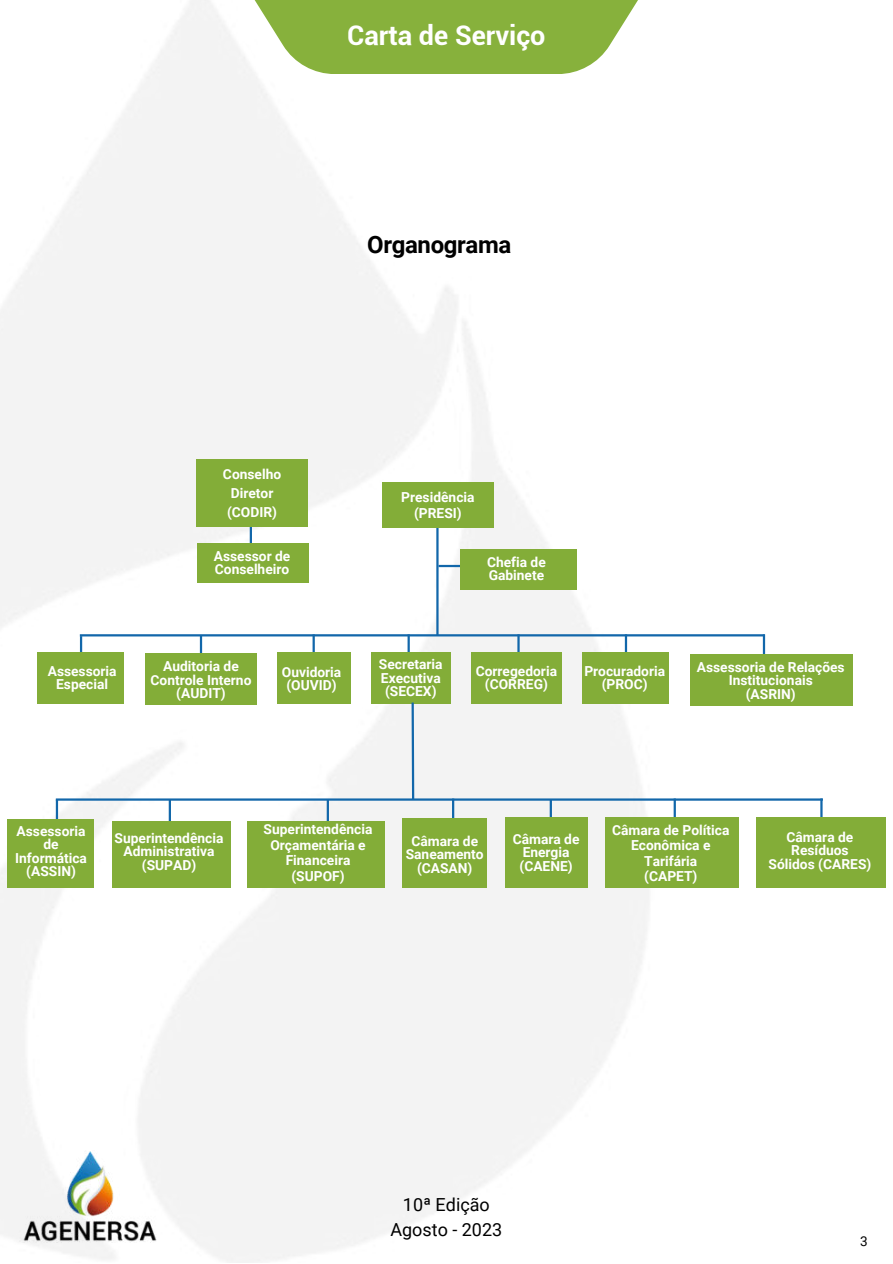
<style>
.page{position:relative;width:893px;height:1264px;background:#fff}
.page>*{position:absolute;margin:0;border:0;box-sizing:border-box;transform-origin:0 0}
.t1{font:700 27px "Roboto";color:#fff}
.t2{font:700 24px "Roboto";letter-spacing:-.015em;color:#000}
.t3{font:18px/24.8px "Roboto";color:#000;text-align:center}
.t4{font:700 13.8px/13.5px "Roboto";color:#fff;text-align:center}
.t5{font:13.5px "Roboto";color:#000}
</style>
<div class="page">
<img style="left:0;top:0;width:681px;height:1262px">
<svg style="left:248px;top:0;width:396px;height:74px"></svg>
<img style="left:19px;top:1143px;width:141px;height:99px">
<hr style="left:250px;top:514px;width:2px;height:35px;background:#1267aa">
<div style="left:197px;top:459px;width:110px;height:67px;background:#83ad38"></div>
<hr style="left:436px;top:521px;width:2px;height:115px;background:#1267aa">
<div style="left:198px;top:543px;width:111px;height:39px;background:#83ad38"></div>
<div style="left:382px;top:483px;width:111px;height:45px;background:#83ad38"></div>
<hr style="left:80px;top:634px;width:684px;height:2px;background:#1267aa">
<hr style="left:438px;top:565px;width:28px;height:2px;background:#1267aa">
<div style="left:460px;top:549px;width:116px;height:40px;background:#83ad38"></div>
<hr style="left:80px;top:636px;width:2px;height:25px;background:#1267aa">
<hr style="left:200px;top:635px;width:2px;height:25px;background:#1267aa">
<hr style="left:312px;top:634px;width:3px;height:25px;background:#1267aa">
<hr style="left:407px;top:634px;width:3px;height:25px;background:#1267aa">
<hr style="left:517px;top:634px;width:2px;height:25px;background:#1267aa">
<hr style="left:624px;top:634px;width:3px;height:25px;background:#1267aa">
<hr style="left:762px;top:634px;width:3px;height:25px;background:#1267aa">
<div style="left:690px;top:654px;width:162px;height:51px;background:#83ad38"></div>
<div style="left:145px;top:653px;width:111px;height:51px;background:#83ad38"></div>
<div style="left:277px;top:652px;width:73px;height:51px;background:#83ad38"></div>
<div style="left:371px;top:652px;width:79px;height:51px;background:#83ad38"></div>
<div style="left:471px;top:652px;width:90px;height:51px;background:#83ad38"></div>
<div style="left:582px;top:652px;width:87px;height:51px;background:#83ad38"></div>
<div style="left:37px;top:652px;width:87px;height:51px;background:#83ad38"></div>
<hr style="left:56px;top:798px;width:766px;height:2px;background:#1267aa">
<hr style="left:452px;top:798px;width:2px;height:25px;background:#1267aa">
<hr style="left:549px;top:799px;width:3px;height:25px;background:#1267aa">
<hr style="left:673px;top:798px;width:2px;height:25px;background:#1267aa">
<hr style="left:820px;top:798px;width:2px;height:25px;background:#1267aa">
<hr style="left:327px;top:799px;width:2px;height:25px;background:#1267aa">
<hr style="left:169px;top:799px;width:2px;height:25px;background:#1267aa">
<div style="left:402px;top:818px;width:85px;height:69px;background:#83ad38"></div>
<div style="left:505px;top:817px;width:82px;height:70px;background:#83ad38"></div>
<div style="left:605px;top:817px;width:133px;height:70px;background:#83ad38"></div>
<div style="left:755px;top:817px;width:130px;height:70px;background:#83ad38"></div>
<div style="left:248px;top:821px;width:136px;height:66px;background:#83ad38"></div>
<div style="left:112px;top:821px;width:118px;height:66px;background:#83ad38"></div>
<svg style="left:410px;top:702px;width:5px;height:99px"></svg>
<hr style="left:56px;top:799px;width:2px;height:25px;background:#1267aa">
<div style="left:7px;top:819px;width:87px;height:68px;background:#83ad38"></div>
<h1 class="t1" style="left:347px;top:16px;width:200px">Carta de Serviço</h1>
<h2 class="t2" style="left:367px;top:227px;width:146px">Organograma</h2>
<p class="t4" style="left:48px;top:664px;width:70px">Assessoria<br>Especial</p>
<p class="t4" style="left:223px;top:464px;width:60px;line-height:19.2px;text-align:left">Conselho<br>Diretor (CODIR)</p>
<p class="t4" style="left:214px;top:548px;width:78px;text-align:left">Assessor de<br>Conselheiro</p>
<p class="t4" style="left:401px;top:488px;width:75px;line-height:16px">Presidência (PRESI)</p>
<p class="t4" style="left:487px;top:554px;width:60px;text-align:left">Chefia de<br>Gabinete</p>
<p class="t4" style="left:150px;top:659px;width:102px">Auditoria de<br>Controle Interno (AUDIT)</p>
<p class="t4" style="left:282px;top:664px;width:61px">Ouvidoria (OUVID)</p>
<p class="t4" style="left:379px;top:657px;width:65px">Secretaria<br>Executiva (SECEX)</p>
<p class="t4" style="left:475px;top:664px;width:83px">Corregedoria (CORREG)</p>
<p class="t4" style="left:584px;top:664px;width:82px">Procuradoria (PROC)</p>
<p class="t4" style="left:696px;top:659px;width:149px">Assessoria de Relações<br>Institucionais<br>(ASRIN)</p>
<p class="t4" style="left:15px;top:823px;width:73px">Assessoria de<br>Informática (ASSIN)</p>
<p class="t4" style="left:115px;top:830px;width:110px">Superintendência<br>Administrativa (SUPAD)</p>
<p class="t4" style="left:263px;top:821px;width:110px;line-height:15.5px">Superintendência<br>Orçamentária e<br>Financeira (SUPOF)</p>
<p class="t4" style="left:406px;top:833px;width:79px">Câmara de<br>Saneamento (CASAN)</p>
<p class="t4" style="left:512px;top:831px;width:68px">Câmara de<br>Energia (CAENE)</p>
<p class="t4" style="left:612px;top:821px;width:119px;line-height:15.5px">Câmara de Política<br>Econômica e<br>Tarifária<br>(CAPET)</p>
<p class="t4" style="left:768px;top:829px;width:104px">Câmara de<br>Resíduos<br>Sólidos (CARES)</p>
<h3 class="t3" style="left:390px;top:1191px;width:113px">10ª Edição<br>Agosto - 2023</h3>
<p class="t5" style="left:860px;top:1232px;width:9px">3</p>
</div>
